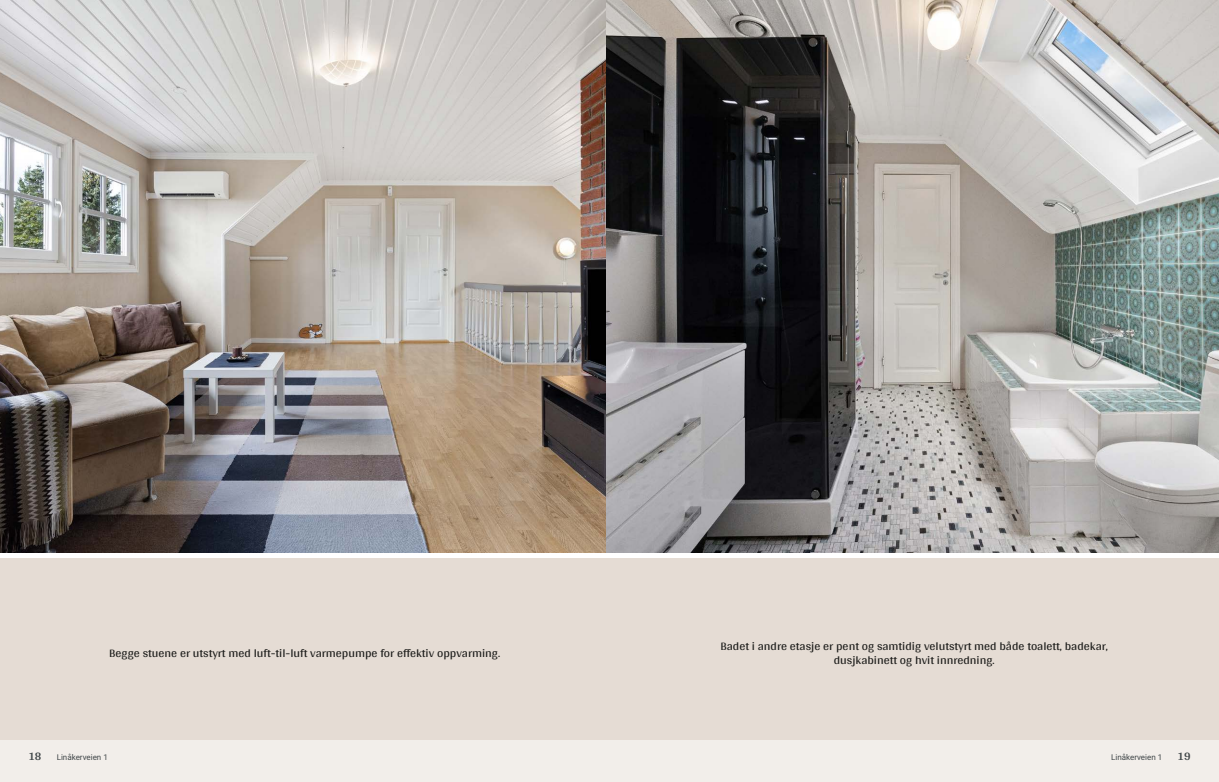
<style>
.page{position:relative;width:1219px;height:782px;background:#fff}
.page>*{position:absolute;margin:0;border:0;box-sizing:border-box;transform-origin:0 0}
.t1{font:12px/14px "Arya";color:#1d1d1b;text-align:center}
.t2{font:700 12px "Arya";color:#414749}
.t3{font:8px "Roboto";color:#414749}
</style>
<div class="page">
<img style="left:0;top:0;width:607px;height:552px">
<div style="left:0;top:739px;width:612px;height:42px;background:#f2eeea"></div>
<div style="left:0;top:558px;width:612px;height:181px;background:#e5dcd4"></div>
<img style="left:607px;top:0;width:612px;height:552px">
<div style="left:607px;top:739px;width:612px;height:42px;background:#f2eeea"></div>
<div style="left:607px;top:558px;width:612px;height:181px;background:#e5dcd4"></div>
<p class="t1" style="left:109px;top:645px;width:392px">Begge stuene er utstyrt med luft-til-luft varmepumpe for effektiv oppvarming.</p>
<p class="t2" style="left:28px;top:749px;width:15px">18</p>
<p class="t3" style="left:57px;top:751px;width:53px">Linåkerveien 1</p>
<p class="t1" style="left:720px;top:638px;width:389px">Badet i andre etasje er pent og samtidig velutstyrt med både toalett, badekar, dusjkabinett og hvit innredning.</p>
<p class="t3" style="left:1111px;top:751px;width:53px">Linåkerveien 1</p>
<p class="t2" style="left:1177px;top:749px;width:15px">19</p>
</div>
